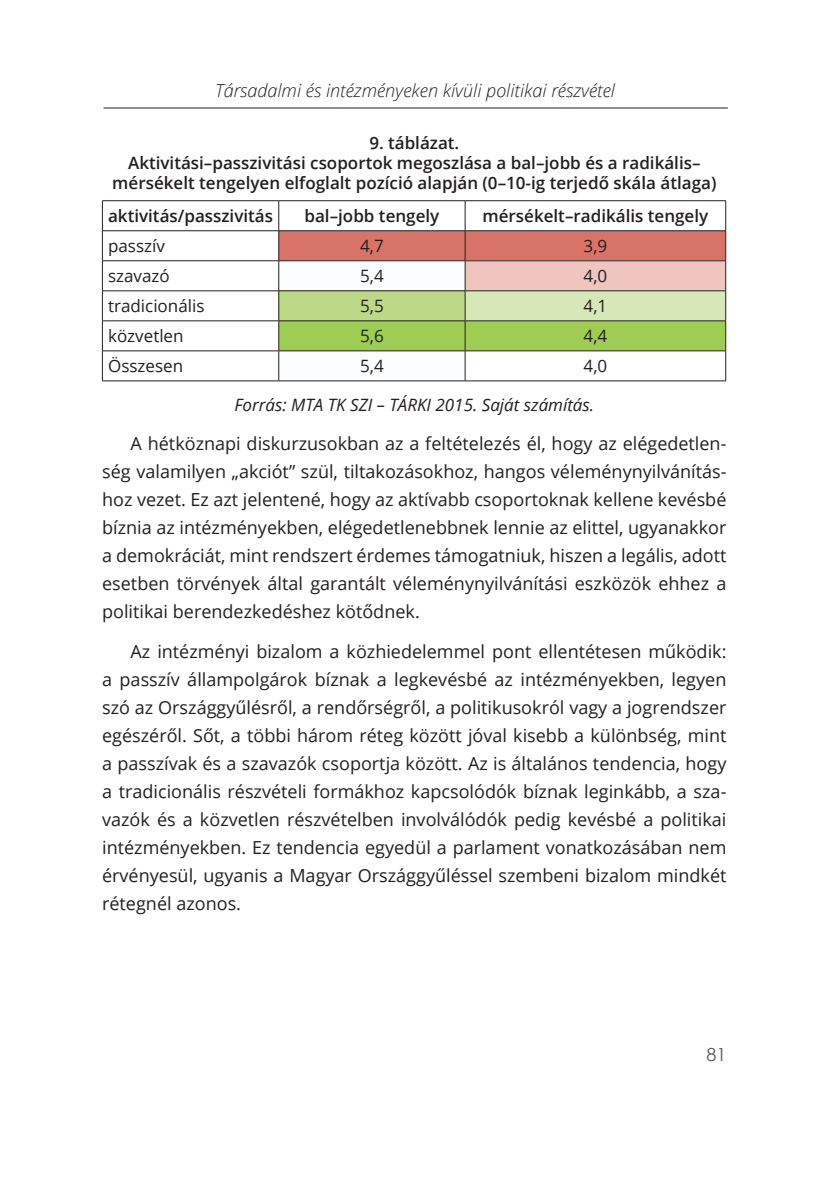
<style>
.page{position:relative;width:840px;height:1191px;background:#fff}
.page>*{position:absolute;margin:0;border:0;box-sizing:border-box;transform-origin:0 0}
.t1{font:18px/28px "Open Sans";color:#231f20;text-align:justify}
.t2{font:italic 300 18px "Open Sans";color:#231f20}
.t3{font:18px "Century Gothic";color:#57585a}
.t4{font:600 17px/20px "Open Sans";color:#231f20;text-align:center}
.t5{font:17px "Open Sans";color:#231f20}
.t6{font:italic 17px "Open Sans";color:#231f20}
</style>
<div class="page">
<hr style="left:103px;top:108px;width:624px;height:1px;background:#231f20">
<svg style="left:103px;top:201px;width:175px;height:151px"></svg>
<hr style="left:102px;top:260px;width:176px;height:1px;background:#231f20">
<hr style="left:102px;top:290px;width:176px;height:1px;background:#231f20">
<hr style="left:102px;top:320px;width:176px;height:1px;background:#231f20">
<hr style="left:102px;top:350px;width:176px;height:1px;background:#231f20">
<hr style="left:278px;top:200px;width:187px;height:1px;background:#231f20">
<hr style="left:465px;top:200px;width:260px;height:1px;background:#231f20">
<hr style="left:102px;top:230px;width:176px;height:1px;background:#231f20">
<hr style="left:102px;top:200px;width:176px;height:1px;background:#231f20">
<svg style="left:102px;top:201px;width:1px;height:179px"></svg>
<hr style="left:102px;top:380px;width:176px;height:1px;background:#231f20">
<svg style="left:278px;top:201px;width:448px;height:180px"></svg>
<hr style="left:465px;top:290px;width:260px;height:1px;background:#231f20">
<p class="t2" style="left:215px;top:78px;width:401px">Társadalmi és intézményeken kívüli politikai részvétel</p>
<p class="t4" style="left:112px;top:133px;width:605px">9. táblázat.<br>Aktivitási–passzivitási csoportok megoszlása a bal–jobb és a radikális– mérsékelt tengelyen elfoglalt pozíció alapján (0–10-ig terjedő skála átlaga)</p>
<p class="t4" style="left:108px;top:206px;width:166px">aktivitás/passzivitás</p>
<p class="t4" style="left:304px;top:206px;width:136px">bal–jobb tengely</p>
<p class="t4" style="left:482px;top:206px;width:227px">mérsékelt–radikális tengely</p>
<p class="t5" style="left:108px;top:234px;width:58px">passzív</p>
<p class="t5" style="left:360px;top:234px;width:25px">4,7</p>
<p class="t5" style="left:583px;top:234px;width:25px">3,9</p>
<p class="t5" style="left:108px;top:264px;width:63px">szavazó</p>
<p class="t5" style="left:360px;top:264px;width:25px">5,4</p>
<p class="t5" style="left:583px;top:264px;width:25px">4,0</p>
<p class="t5" style="left:108px;top:294px;width:98px">tradicionális</p>
<p class="t5" style="left:360px;top:294px;width:25px">5,5</p>
<p class="t5" style="left:583px;top:294px;width:25px">4,1</p>
<p class="t5" style="left:108px;top:324px;width:77px">közvetlen</p>
<p class="t5" style="left:360px;top:324px;width:25px">5,6</p>
<p class="t5" style="left:583px;top:324px;width:25px">4,4</p>
<p class="t5" style="left:108px;top:354px;width:77px">Összesen</p>
<p class="t5" style="left:360px;top:354px;width:25px">5,4</p>
<p class="t5" style="left:583px;top:354px;width:25px">4,0</p>
<p class="t6" style="left:234px;top:393px;width:361px">Forrás: MTA TK SZI – TÁRKI 2015. Saját számítás.</p>
<p class="t1" style="left:102px;top:429px;width:625px;text-indent:28px">A hétköznapi diskurzusokban az a feltételezés él, hogy az elégedetlen&shy;ség valamilyen „akciót” szül, tiltakozásokhoz, hangos véleménynyilvánítás&shy;hoz vezet. Ez azt jelentené, hogy az aktívabb csoportoknak kellene kevésbé bíznia az intézményekben, elégedetlenebbnek lennie az elittel, ugyanakkor a demokráciát, mint rendszert érdemes támogatniuk, hiszen a legális, adott esetben törvények által garantált véleménynyilvánítási eszközök ehhez a politikai berendezkedéshez kötődnek.</p>
<p class="t1" style="left:102px;top:636px;width:625px;text-indent:28px">Az intézményi bizalom a közhiedelemmel pont ellentétesen működik: a passzív állampolgárok bíznak a legkevésbé az intézményekben, legyen szó az Országgyűlésről, a rendőrségről, a politikusokról vagy a jogrendszer egészéről. Sőt, a többi három réteg között jóval kisebb a különbség, mint a passzívak és a szavazók csoportja között. Az is általános tendencia, hogy a tradicionális részvételi formákhoz kapcsolódók bíznak leginkább, a sza&shy;vazók és a közvetlen részvételben involválódók pedig kevésbé a politikai intézményekben. Ez tendencia egyedül a parlament vonatkozásában nem érvényesül, ugyanis a Magyar Országgyűléssel szembeni bizalom mindkét rétegnél azonos.</p>
<p class="t3" style="left:706px;top:1041px;width:21px">81</p>
</div>
